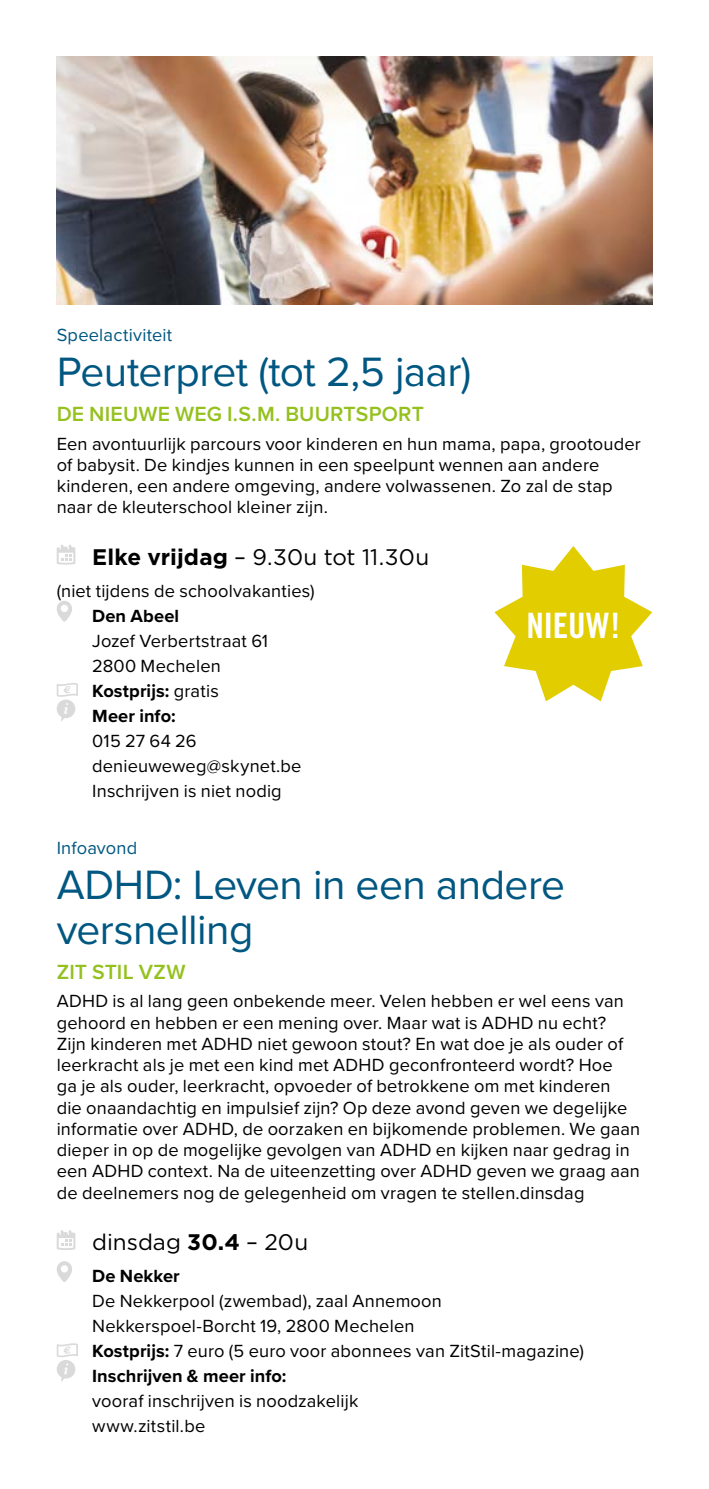
<style>
.page{position:relative;width:709px;height:1489px;background:#fff}
.page>*{position:absolute;margin:0;border:0;box-sizing:border-box;transform-origin:0 0}
.t1{font:42.5px/45px "Proxima Nova";letter-spacing:-.015em;color:#005781}
.t2{font:35px "Trade Gothic Bold Cond Twenty";letter-spacing:-.01em;color:#fff}
.t3{font:22.5px "Gotham HTF";color:#000}
.t4{font:600 21.25px "Proxima Nova";letter-spacing:.005em;color:#95c11f}
.t5{font:18.25px/21.2px "Proxima Nova";letter-spacing:.01em;color:#000}
.t6{font:18.25px "Proxima Nova";letter-spacing:.01em;color:#005781}
.t7{font:700 18.25px "Proxima Nova";letter-spacing:.01em;color:#000}
.s1{font-weight:700}
</style>
<div class="page">
<svg style="left:57px;top:545px;width:18px;height:19px"></svg>
<svg style="left:57px;top:601px;width:15px;height:21px"></svg>
<svg style="left:57px;top:683px;width:21px;height:38px"></svg>
<svg style="left:57px;top:1230px;width:18px;height:19px"></svg>
<svg style="left:57px;top:1261px;width:15px;height:21px"></svg>
<svg style="left:57px;top:1343px;width:21px;height:38px"></svg>
<svg style="left:494px;top:546px;width:158px;height:155px"></svg>
<img style="left:57px;top:57px;width:595px;height:248px">
<p class="t6" style="left:57px;top:321px;width:117px">Speelactiviteit</p>
<h1 class="t1" style="left:57px;top:347px;width:416px">Peuterpret (tot 2,5 jaar)</h1>
<p class="t4" style="left:57px;top:398px;width:369px">DE NIEUWE WEG I.S.M. BUURTSPORT</p>
<p class="t5" style="left:57px;top:432px;width:585px">Een avontuurlijk parcours voor kinderen en hun mama, papa, grootouder of babysit. De kindjes kunnen in een speelpunt wennen aan andere kinderen, een andere omgeving, andere volwassenen. Zo zal de stap naar de kleuterschool kleiner zijn.</p>
<p class="t3" style="left:92px;top:544px;width:338px"><span class="s1">Elke vrijdag</span> – 9.30u tot 11.30u</p>
<p class="t5" style="left:57px;top:579px;width:259px">(niet tijdens de schoolvakanties)</p>
<p class="t7" style="left:92px;top:602px;width:88px">Den Abeel</p>
<p class="t5" style="left:92px;top:627px;width:177px;line-height:25px">Jozef Verbertstraat 61<br>2800 Mechelen<br><span class="s1">Kostprijs:</span> gratis<br><span class="s1">Meer info:</span></p>
<p class="t5" style="left:92px;top:727px;width:211px;line-height:25px">015 27 64 26 denieuweweg@skynet.be<br>Inschrijven is niet nodig</p>
<h2 class="t2" style="left:526px;top:604px;width:95px">NIEUW!</h2>
<p class="t6" style="left:57px;top:833px;width:82px">Infoavond</p>
<h1 class="t1" style="left:57px;top:860px;width:510px">ADHD: Leven in een andere versnelling</h1>
<p class="t4" style="left:57px;top:956px;width:130px">ZIT STIL VZW</p>
<p class="t5" style="left:57px;top:989px;width:585px">ADHD is al lang geen onbekende meer. Velen hebben er wel eens van gehoord en hebben er een mening over. Maar wat is ADHD nu echt?<br>Zijn kinderen met ADHD niet gewoon stout? En wat doe je als ouder of leerkracht als je met een kind met ADHD geconfronteerd wordt? Hoe<br>ga je als ouder, leerkracht, opvoeder of betrokkene om met kinderen die onaandachtig en impulsief zijn? Op deze avond geven we degelijke informatie over ADHD, de oorzaken en bijkomende problemen. We gaan dieper in op de mogelijke gevolgen van ADHD en kijken naar gedrag in een ADHD context. Na de uiteenzetting over ADHD geven we graag aan de deelnemers nog de gelegenheid om vragen te stellen.dinsdag</p>
<p class="t3" style="left:92px;top:1229px;width:217px">dinsdag <span class="s1">30.4</span> – 20u</p>
<p class="t7" style="left:92px;top:1262px;width:89px">De Nekker</p>
<p class="t5" style="left:92px;top:1287px;width:493px;line-height:25px">De Nekkerpool (zwembad), zaal Annemoon Nekkerspoel-Borcht 19, 2800 Mechelen<br><span class="s1">Kostprijs:</span> 7 euro (5 euro voor abonnees van ZitStil-magazine)<br><span class="s1">Inschrijven &amp; meer info:</span></p>
<p class="t5" style="left:92px;top:1387px;width:268px;line-height:25px">vooraf inschrijven is noodzakelijk www.zitstil.be</p>
</div>
